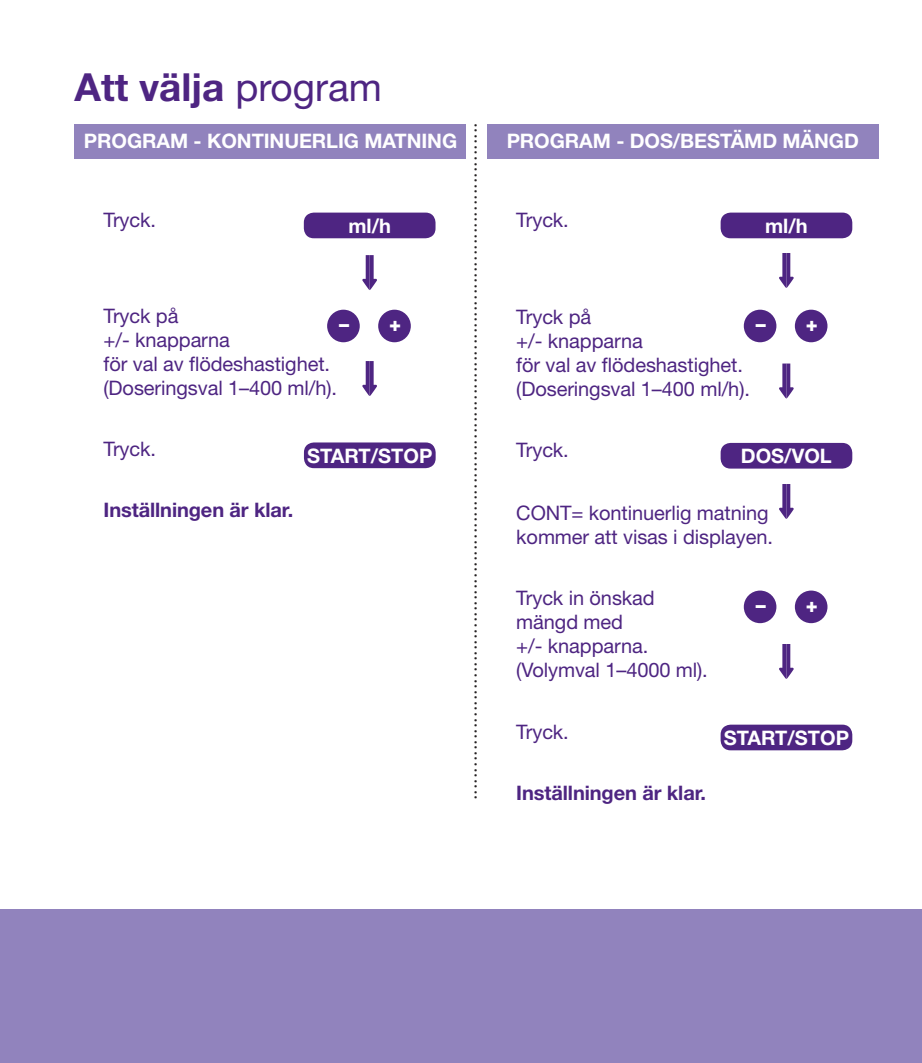
<style>
.page{position:relative;width:922px;height:1063px;background:#fff}
.page>*{position:absolute;margin:0;border:0;box-sizing:border-box;transform-origin:0 0}
.t1{font:700 38.75px "Helvetica Neue LT Std";color:#4e2582}
.t2{font:20px/24px "Helvetica Neue LT Std";letter-spacing:-.005em;color:#4e2582}
.t3{font:20px "Minion Pro";color:#231f20}
.t4{font:700 20px "Helvetica Neue LT Std";letter-spacing:-.005em;color:#fff}
.t5{font:700 20px "Helvetica Neue LT Std";letter-spacing:-.005em;color:#4e2582}
.t6{font:800 20px "Helvetica Neue LT Std";color:#fff}
.s1{font-weight:400}
</style>
<div class="page">
<svg style="left:362px;top:255px;width:15px;height:35px"></svg>
<div style="left:304px;top:213px;width:131px;height:25px;background:#4e2582;border-radius:10px"></div>
<div style="left:304px;top:442px;width:131px;height:26px;background:#4e2582;border-radius:10px"></div>
<svg style="left:362px;top:361px;width:15px;height:35px"></svg>
<div style="left:327px;top:310px;width:32px;height:32px;background:#4e2582;border-radius:50%"></div>
<div style="left:378px;top:310px;width:32px;height:32px;background:#4e2582;border-radius:50%"></div>
<div style="left:74px;top:124px;width:392px;height:34px;background:#9183bd"></div>
<div style="left:486px;top:124px;width:392px;height:34px;background:#9183bd"></div>
<div style="left:720px;top:213px;width:132px;height:25px;background:#4e2582;border-radius:10px"></div>
<div style="left:743px;top:310px;width:33px;height:32px;background:#4e2582;border-radius:50%"></div>
<div style="left:794px;top:310px;width:33px;height:32px;background:#4e2582;border-radius:50%"></div>
<div style="left:743px;top:591px;width:33px;height:32px;background:#4e2582;border-radius:50%"></div>
<div style="left:794px;top:591px;width:33px;height:32px;background:#4e2582;border-radius:50%"></div>
<svg style="left:779px;top:253px;width:14px;height:35px"></svg>
<svg style="left:779px;top:364px;width:14px;height:34px"></svg>
<svg style="left:779px;top:484px;width:14px;height:35px"></svg>
<svg style="left:779px;top:644px;width:14px;height:35px"></svg>
<div style="left:720px;top:725px;width:132px;height:25px;background:#4e2582;border-radius:10px"></div>
<div style="left:720px;top:443px;width:132px;height:26px;background:#4e2582;border-radius:10px"></div>
<div style="left:0;top:909px;width:921px;height:154px;background:#9183bd"></div>
<h1 class="t1" style="left:74px;top:63px;width:309px">Att välja <span class="s1">program</span></h1>
<p class="t4" style="left:84px;top:128px;width:374px">PROGRAM - KONTINUERLIG MATNING</p>
<p class="t4" style="left:506px;top:128px;width:353px">PROGRAM - DOS/BESTÄMD MÄNGD</p>
<p class="t3" style="left:494px;top:123px;width:679px;rotate:90deg">..........................................................................................................................</p>
<p class="t2" style="left:103px;top:207px;width:54px">Tryck.</p>
<p class="t2" style="left:516px;top:207px;width:54px">Tryck.</p>
<p class="t4" style="left:348px;top:214px;width:44px">ml/h</p>
<p class="t4" style="left:764px;top:214px;width:44px">ml/h</p>
<p class="t2" style="left:103px;top:304px;width:235px">Tryck på<br>+/- knapparna<br>för val av flödeshastighet. (Doseringsval 1–400 ml/h).</p>
<p class="t2" style="left:516px;top:305px;width:235px">Tryck på<br>+/- knapparna<br>för val av flödeshastighet. (Doseringsval 1–400 ml/h).</p>
<p class="t6" style="left:339px;top:312px;width:64px">– +</p>
<p class="t6" style="left:755px;top:312px;width:64px">– +</p>
<p class="t2" style="left:103px;top:437px;width:54px">Tryck.</p>
<p class="t2" style="left:516px;top:438px;width:54px">Tryck.</p>
<p class="t4" style="left:307px;top:443px;width:127px">START/STOP</p>
<p class="t4" style="left:740px;top:444px;width:92px">DOS/VOL</p>
<p class="t5" style="left:103px;top:498px;width:191px">Inställningen är klar.</p>
<p class="t2" style="left:516px;top:500px;width:258px">CONT= kontinuerlig matning kommer att visas i displayen.</p>
<p class="t2" style="left:516px;top:585px;width:193px">Tryck in önskad mängd med<br>+/- knapparna. (Volymval 1–4000 ml).</p>
<p class="t6" style="left:755px;top:593px;width:64px">– +</p>
<p class="t2" style="left:516px;top:720px;width:54px">Tryck.</p>
<p class="t4" style="left:723px;top:726px;width:127px">START/STOP</p>
<p class="t5" style="left:516px;top:781px;width:191px">Inställningen är klar.</p>
</div>
